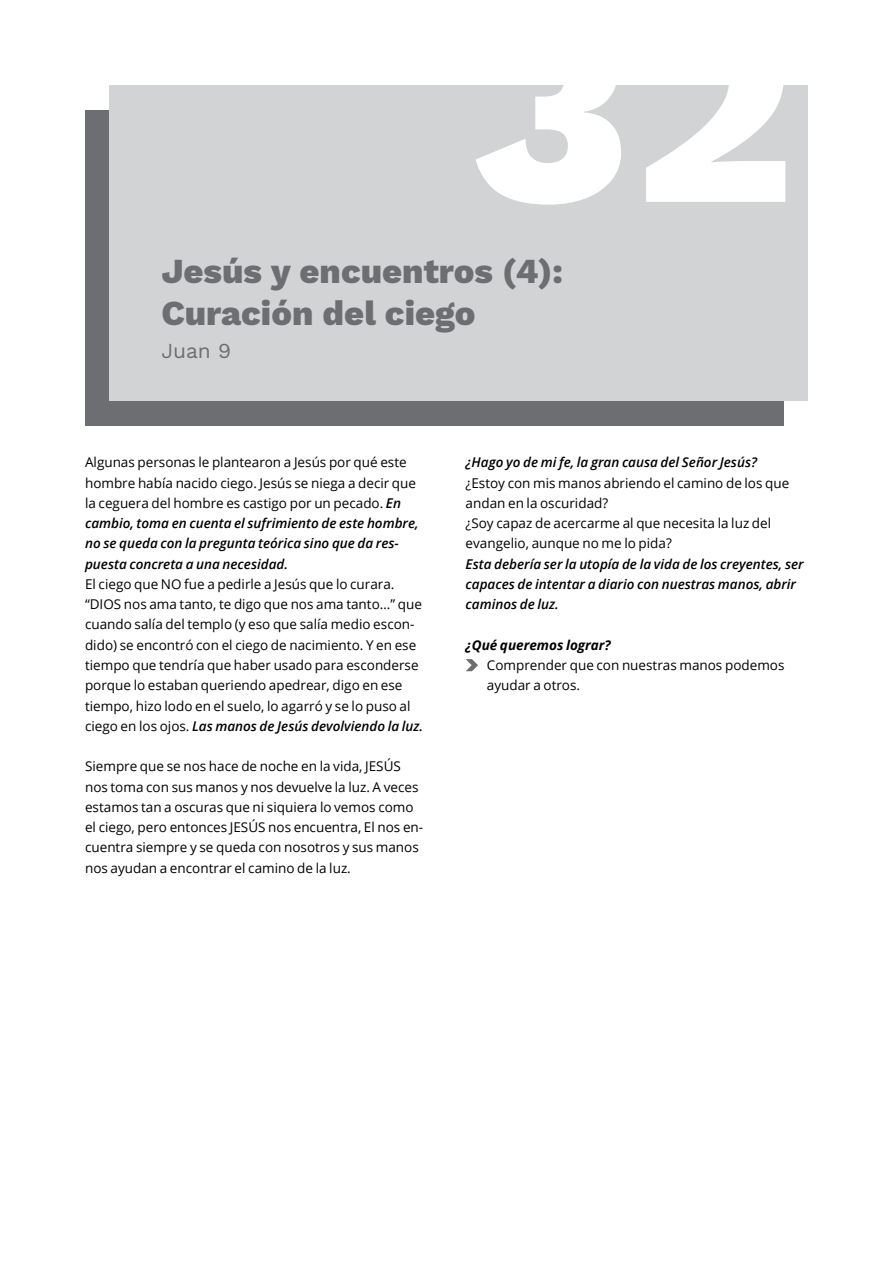
<style>
.page{position:relative;width:893px;height:1263px;background:#fff}
.page>*{position:absolute;margin:0;border:0;box-sizing:border-box;transform-origin:0 0}
.t1{font:800 271.5px "Work Sans";color:#fff}
.t2{font:800 34.5px/41.4px "Work Sans";color:#6d6e71}
.t3{font:21px "Work Sans";color:#6d6e71}
.t4{font:13.5px/20.2px "Open Sans";color:#000}
.t5{font:italic 600 13.5px/20.2px "Open Sans";color:#000}
.t6{font:italic 700 13.5px "Open Sans";color:#000}
.s1{font-weight:600;font-style:italic}
</style>
<div class="page">
<div style="left:85px;top:111px;width:698px;height:315px;background:#6d6e71"></div>
<div style="left:110px;top:85px;width:698px;height:315px;background:#d1d3d4"></div>
<svg style="left:466px;top:659px;width:12px;height:12px"></svg>
<h1 class="t1" style="left:469px;top:-47px;width:327px">32</h1>
<h2 class="t2" style="left:161px;top:253px;width:403px">Jesús y encuentros (4):<br>Curación del ciego</h2>
<h3 class="t3" style="left:161px;top:338px;width:71px">Juan 9</h3>
<p class="t4" style="left:85px;top:452px;width:335px">Algunas personas le plantearon a Jesús por qué este hombre había nacido ciego. Jesús se niega a decir que la ceguera del hombre es castigo por un pecado. <span class="s1">En cambio, toma en cuenta el sufrimiento de este hombre, no se queda con la pregunta teórica sino que da res&shy;puesta concreta a una necesidad.</span></p>
<p class="t4" style="left:85px;top:574px;width:340px">El ciego que NO fue a pedirle a Jesús que lo curara. “DIOS nos ama tanto, te digo que nos ama tanto…” que cuando salía del templo (y eso que salía medio escon&shy;dido) se encontró con el ciego de nacimiento. Y en ese tiempo que tendría que haber usado para esconderse porque lo estaban queriendo apedrear, digo en ese tiempo, hizo lodo en el suelo, lo agarró y se lo puso al ciego en los ojos. <span class="s1">Las manos de Jesús devolviendo la luz.</span></p>
<p class="t4" style="left:85px;top:756px;width:340px">Siempre que se nos hace de noche en la vida, JESÚS nos toma con sus manos y nos devuelve la luz. A veces estamos tan a oscuras que ni siquiera lo vemos como el ciego, pero entonces JESÚS nos encuentra, El nos en&shy;cuentra siempre y se queda con nosotros y sus manos nos ayudan a encontrar el camino de la luz.</p>
<p class="t5" style="left:466px;top:452px;width:293px">¿Hago yo de mi fe, la gran causa del Señor Jesús?</p>
<p class="t4" style="left:466px;top:472px;width:325px">¿Estoy con mis manos abriendo el camino de los que andan en la oscuridad?<br>¿Soy capaz de acercarme al que necesita la luz del evangelio, aunque no me lo pida?</p>
<p class="t5" style="left:466px;top:553px;width:340px">Esta debería ser la utopía de la vida de los creyentes, ser capaces de intentar a diario con nuestras manos, abrir caminos de luz.</p>
<p class="t6" style="left:466px;top:635px;width:147px">¿Qué queremos lograr?</p>
<p class="t4" style="left:487px;top:655px;width:299px">Comprender que con nuestras manos podemos ayudar a otros.</p>
</div>
